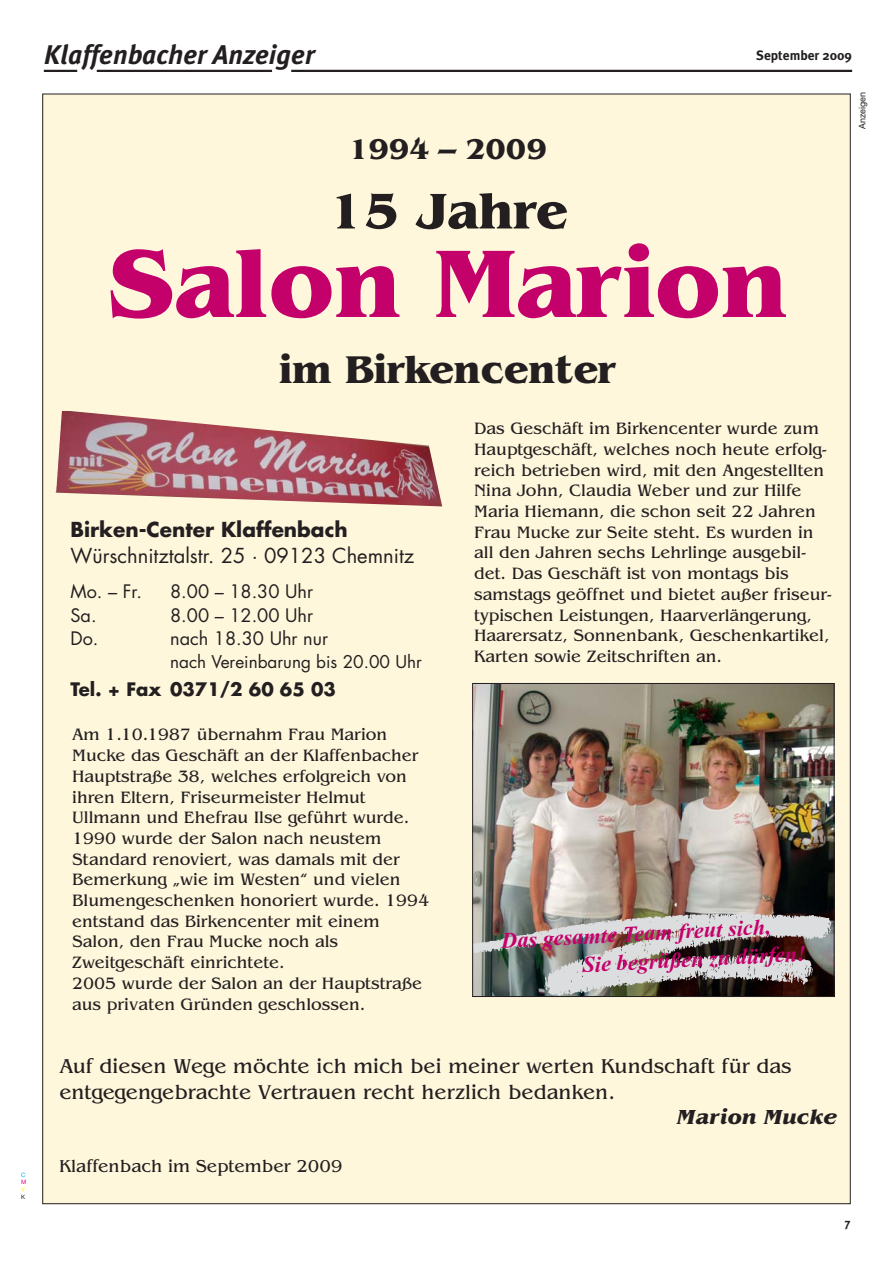
<style>
.page{position:relative;width:893px;height:1263px;background:#fff}
.page>*{position:absolute;margin:0;border:0;box-sizing:border-box;transform-origin:0 0}
.t1{font:700 100.5px "Benguiat";color:#c4006b}
.t2{font:700 52.5px "Benguiat";color:#231f20}
.t3{font:700 40.5px "Benguiat";color:#231f20}
.t4{font:700 30px "Benguiat";color:#231f20}
.t5{font:italic 700 27px "Meta Plus";color:#231f20}
.t6{font:italic 700 22.35px/28.5px "Times New Roman";color:#c4006b}
.t7{font:21px/25.2px "Benguiat";color:#231f20}
.t8{font:italic 700 21px "Benguiat";color:#231f20}
.t9{font:20.1px "Futura";color:#231f20}
.t10{font:700 20.1px "Futura";color:#231f20}
.t11{font:18.15px "Futura";color:#231f20}
.t12{font:700 18.15px "Futura";color:#231f20}
.t13{font:18px "Benguiat";color:#231f20}
.t14{font:17.25px/20.7px "Benguiat";color:#231f20}
.t15{font:17.1px "Futura";color:#231f20}
.t16{font:700 13.5px "Meta Plus";color:#231f20}
.t17{font:700 12px "Meta Plus";color:#231f20}
.t18{font:9px "Helvetica Neue";color:#231f20}
.t19{font:6px "Helvetica Neue";color:#00adef}
.t20{font:6px "Helvetica Neue";color:#ec008c}
.t21{font:6px "Helvetica Neue";color:#fff200}
.t22{font:6px "Helvetica Neue";color:#231f20}
</style>
<div class="page">
<hr style="left:44px;top:70px;width:33px;height:2px;background:#231f20">
<hr style="left:97px;top:70px;width:175px;height:2px;background:#231f20">
<hr style="left:291px;top:70px;width:561px;height:2px;background:#231f20">
<div style="left:43px;top:94px;width:807px;height:1110px;background:#fff7dc"></div>
<img style="left:55px;top:411px;width:387px;height:95px">
<img style="left:474px;top:685px;width:358px;height:229px">
<div style="left:472px;top:683px;width:362px;height:314px;border:1px solid #231f20"></div>
<img style="left:472px;top:914px;width:360px;height:81px">
<p class="t19" style="left:21px;top:1173px;width:6px">C</p>
<p class="t20" style="left:21px;top:1180px;width:7px">M</p>
<p class="t21" style="left:21px;top:1187px;width:5px">Y</p>
<p class="t22" style="left:21px;top:1195px;width:6px">K</p>
<h3 class="t5" style="left:44px;top:46px;width:272px">Klaffenbacher Anzeiger</h3>
<p class="t16" style="left:756px;top:49px;width:97px">September 2009</p>
<h3 class="t4" style="left:348px;top:139px;width:200px">1994 – 2009</h3>
<h2 class="t2" style="left:327px;top:192px;width:242px">15 Jahre</h2>
<h1 class="t1" style="left:107px;top:247px;width:681px">Salon Marion</h1>
<h3 class="t3" style="left:279px;top:355px;width:338px">im Birkencenter</h3>
<p class="t10" style="left:70px;top:520px;width:279px">Birken-Center Klaffenbach</p>
<p class="t9" style="left:70px;top:546px;width:345px">Würschnitztalstr. 25 · 09123 Chemnitz</p>
<p class="t11" style="left:70px;top:583px;width:73px">Mo. – Fr.</p>
<p class="t11" style="left:170px;top:583px;width:144px">8.00 – 18.30 Uhr</p>
<p class="t11" style="left:70px;top:607px;width:28px">Sa.</p>
<p class="t11" style="left:170px;top:607px;width:144px">8.00 – 12.00 Uhr</p>
<p class="t11" style="left:70px;top:630px;width:30px">Do.</p>
<p class="t11" style="left:170px;top:630px;width:159px">nach 18.30 Uhr nur</p>
<p class="t15" style="left:170px;top:654px;width:253px">nach Vereinbarung bis 20.00 Uhr</p>
<p class="t12" style="left:70px;top:681px;width:267px">Tel. + Fax 0371/2 60 65 03</p>
<p class="t14" style="left:72px;top:726px;width:359px">Am 1.10.1987 übernahm Frau Marion Mucke das Geschäft an der Klaffenbacher Hauptstraße 38, welches erfolgreich von ihren Eltern, Friseurmeister Helmut Ullmann und Ehefrau Ilse geführt wurde.<br>1990 wurde der Salon nach neustem Standard renoviert, was damals mit der Bemerkung „wie im Westen“ und vielen Blumengeschenken honoriert wurde. 1994 entstand das Birkencenter mit einem Salon, den Frau Mucke noch als Zweitgeschäft einrichtete.<br>2005 wurde der Salon an der Hauptstraße aus privaten Gründen geschlossen.</p>
<p class="t14" style="left:474px;top:420px;width:359px">Das Geschäft im Birkencenter wurde zum Hauptgeschäft, welches noch heute erfolg&shy;reich betrieben wird, mit den Angestellten Nina John, Claudia Weber und zur Hilfe Maria Hiemann, die schon seit 22 Jahren Frau Mucke zur Seite steht. Es wurden in all den Jahren sechs Lehrlinge ausgebil&shy;det. Das Geschäft ist von montags bis samstags geöffnet und bietet außer friseur&shy;typischen Leistungen, Haarverlängerung, Haarersatz, Sonnenbank, Geschenkartikel, Karten sowie Zeitschriften an.</p>
<p class="t6" style="left:580px;top:924px;width:225px;text-indent:-80px;rotate:-3deg">Das gesamte Team freut sich,<br>Sie begrüßen zu dürfen!</p>
<p class="t18" style="left:859px;top:129px;width:38px;rotate:-90deg">Anzeigen</p>
<p class="t7" style="left:59px;top:1056px;width:733px">Auf diesen Wege möchte ich mich bei meiner werten Kundschaft für das entgegengebrachte Vertrauen recht herzlich bedanken.</p>
<p class="t8" style="left:677px;top:1109px;width:161px">Marion Mucke</p>
<p class="t13" style="left:59px;top:1160px;width:285px">Klaffenbach im September 2009</p>
<p class="t17" style="left:844px;top:1218px;width:7px">7</p>
</div>
